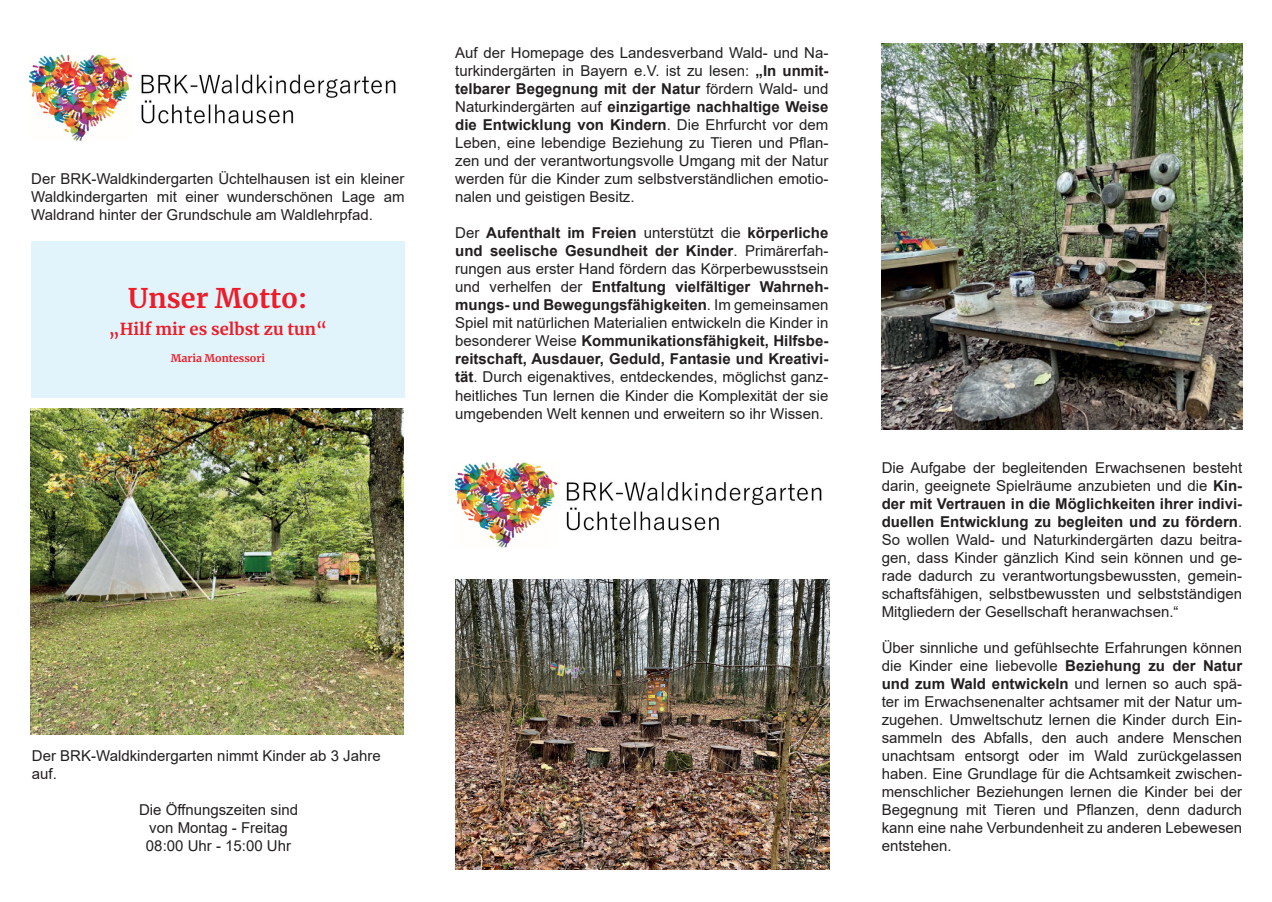
<style>
.page{position:relative;width:1272px;height:902px;background:#fff}
.page>*{position:absolute;margin:0;border:0;box-sizing:border-box;transform-origin:0 0}
.t1{font:700 27px "Merriweather";color:#ee1c28}
.t2{font:700 16.5px "Merriweather";color:#ee1c28}
.t3{font:15px/18px "Arial";color:#231f20;text-align:justify}
.t4{font:700 10.5px "Merriweather";color:#ee1c28}
.s1{font-weight:700}
</style>
<div class="page">
<img style="left:455px;top:462px;width:367px;height:86px">
<img style="left:881px;top:44px;width:361px;height:385px">
<div style="left:31px;top:241px;width:373px;height:156px;background:#e1f4fc"></div>
<img style="left:31px;top:409px;width:372px;height:325px">
<img style="left:455px;top:579px;width:374px;height:290px">
<img style="left:30px;top:54px;width:366px;height:87px">
<p class="t3" style="left:31px;top:170px;width:375px">Der BRK-Waldkindergarten Üchtelhausen ist ein kleiner Waldkindergarten mit einer wunderschönen Lage am Waldrand hinter der Grundschule am Waldlehrpfad.</p>
<h1 class="t1" style="left:128px;top:280px;width:181px">Unser Motto:</h1>
<p class="t2" style="left:109px;top:318px;width:220px">„Hilf mir es selbst zu tun“</p>
<p class="t4" style="left:171px;top:351px;width:96px">Maria Montessori</p>
<p class="t3" style="left:455px;top:44px;width:375px">Auf der Homepage des Landesverband Wald- und Na&shy;turkindergärten in Bayern e.V. ist zu lesen: <span class="s1">„In unmit&shy;telbarer Begegnung mit der Natur</span> fördern Wald- und Naturkindergärten auf <span class="s1">einzigartige nachhaltige Weise die Entwicklung von Kindern</span>. Die Ehrfurcht vor dem Leben, eine lebendige Beziehung zu Tieren und Pflan&shy;zen und der verantwortungsvolle Umgang mit der Natur werden für die Kinder zum selbstverständlichen emotio&shy;nalen und geistigen Besitz.</p>
<p class="t3" style="left:455px;top:224px;width:375px">Der <span class="s1">Aufenthalt im Freien</span> unterstützt die <span class="s1">körperliche und seelische Gesundheit der Kinder</span>. Primärerfah&shy;rungen aus erster Hand fördern das Körperbewusstsein und verhelfen der <span class="s1">Entfaltung vielfältiger Wahrneh&shy;mungs- und Bewegungsfähigkeiten</span>. Im gemeinsamen Spiel mit natürlichen Materialien entwickeln die Kinder in besonderer Weise <span class="s1">Kommunikationsfähigkeit, Hilfsbe&shy;reitschaft, Ausdauer, Geduld, Fantasie und Kreativi&shy;tät</span>. Durch eigenaktives, entdeckendes, möglichst ganz&shy;heitliches Tun lernen die Kinder die Komplexität der sie umgebenden Welt kennen und erweitern so ihr Wissen.</p>
<p class="t3" style="left:32px;top:746px;width:350px">Der BRK-Waldkindergarten nimmt Kinder ab 3 Jahre auf.</p>
<p class="t3" style="left:139px;top:800px;width:160px;text-align:center">Die Öffnungszeiten sind von Montag - Freitag<br>08:00 Uhr - 15:00 Uhr</p>
<p class="t3" style="left:881px;top:458px;width:362px">Die Aufgabe der begleitenden Erwachsenen besteht darin, geeignete Spielräume anzubieten und die <span class="s1">Kin&shy;der mit Vertrauen in die Möglichkeiten ihrer indivi&shy;duellen Entwicklung zu begleiten und zu fördern</span>.<br>So wollen Wald- und Naturkindergärten dazu beitra&shy;gen, dass Kinder gänzlich Kind sein können und ge&shy;rade dadurch zu verantwortungsbewussten, gemein&shy;schaftsfähigen, selbstbewussten und selbstständigen Mitgliedern der Gesellschaft heranwachsen.“</p>
<p class="t3" style="left:881px;top:638px;width:362px">Über sinnliche und gefühlsechte Erfahrungen können die Kinder eine liebevolle <span class="s1">Beziehung zu der Natur und zum Wald entwickeln</span> und lernen so auch spä&shy;ter im Erwachsenenalter achtsamer mit der Natur um&shy;zugehen. Umweltschutz lernen die Kinder durch Ein&shy;sammeln des Abfalls, den auch andere Menschen unachtsam entsorgt oder im Wald zurückgelassen haben. Eine Grundlage für die Achtsamkeit zwischen&shy;menschlicher Beziehungen lernen die Kinder bei der Begegnung mit Tieren und Pflanzen, denn dadurch kann eine nahe Verbundenheit zu anderen Lebewesen entstehen.</p>
</div>
